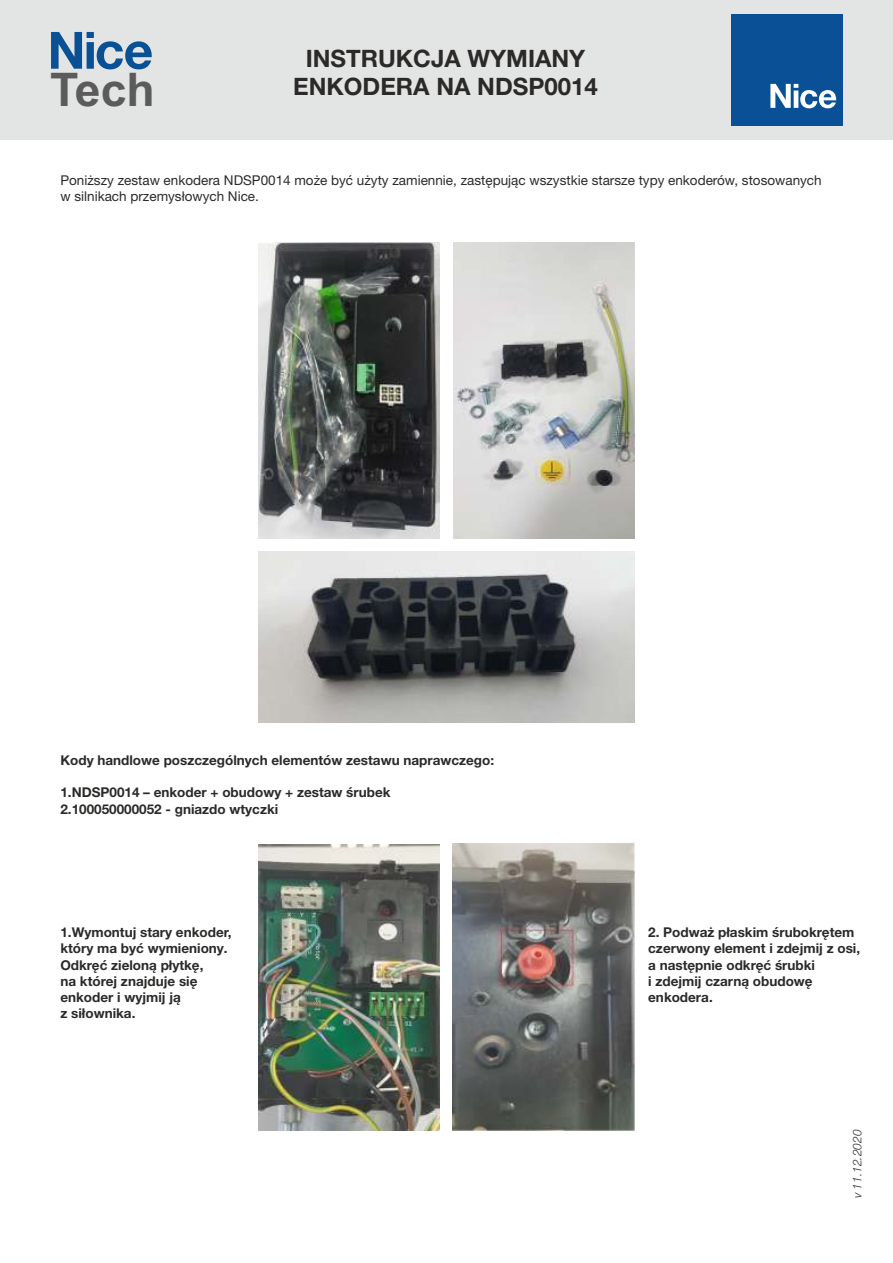
<style>
.page{position:relative;width:893px;height:1263px;background:#fff}
.page>*{position:absolute;margin:0;border:0;box-sizing:border-box;transform-origin:0 0}
.t1{font:700 46.35px "Arial";color:#5b5b5b}
.t2{font:700 24px/28.7px "Helvetica Neue LT Pro";color:#2b2a29;text-align:center}
.t3{font:700 13.5px/16px "Helvetica Neue LT Pro";color:#2b2a29}
.t4{font:13.5px/15.8px "Helvetica Neue LT Pro";color:#2b2a29}
.t5{font:italic 300 12px "Helvetica Neue LT Pro";color:#2b2a29}
</style>
<div class="page">
<div style="left:0;top:0;width:893px;height:139px;background:#e3e4e4"></div>
<svg style="left:51px;top:32px;width:101px;height:37px"></svg>
<div style="left:732px;top:14px;width:111px;height:111px;background:#095096"></div>
<svg style="left:770px;top:84px;width:66px;height:24px"></svg>
<img style="left:258px;top:242px;width:182px;height:297px">
<img style="left:453px;top:243px;width:181px;height:295px">
<img style="left:259px;top:551px;width:375px;height:171px">
<img style="left:259px;top:845px;width:181px;height:285px">
<img style="left:453px;top:844px;width:181px;height:286px">
<h1 class="t1" style="left:50px;top:72px;width:106px">Tech</h1>
<h2 class="t2" style="left:293px;top:47px;width:306px">INSTRUKCJA WYMIANY<br>ENKODERA NA NDSP0014</h2>
<p class="t4" style="left:60px;top:174px;width:763px">Poniższy zestaw enkodera NDSP0014 może być użyty zamiennie, zastępując wszystkie starsze typy enkoderów, stosowanych w silnikach przemysłowych Nice.</p>
<p class="t3" style="left:60px;top:754px;width:435px">Kody handlowe poszczególnych elementów zestawu naprawczego:</p>
<p class="t3" style="left:60px;top:786px;width:332px">1.NDSP0014 – enkoder + obudowy + zestaw śrubek</p>
<p class="t3" style="left:60px;top:803px;width:219px">2. 100050000052 - gniazdo wtyczki</p>
<p class="t3" style="left:60px;top:926px;width:173px">1.Wymontuj stary enkoder, który ma być wymieniony.<br>Odkręć zieloną płytkę,<br>na której znajduje się enkoder i wyjmij ją<br>z siłownika.</p>
<p class="t3" style="left:648px;top:926px;width:213px">2. Podważ płaskim śrubokrętem czerwony element i zdejmij z osi, a następnie odkręć śrubki<br>i zdejmij czarną obudowę enkodera.</p>
<p class="t5" style="left:853px;top:1198px;width:70px;rotate:-90deg">v 11.12.2020</p>
</div>
